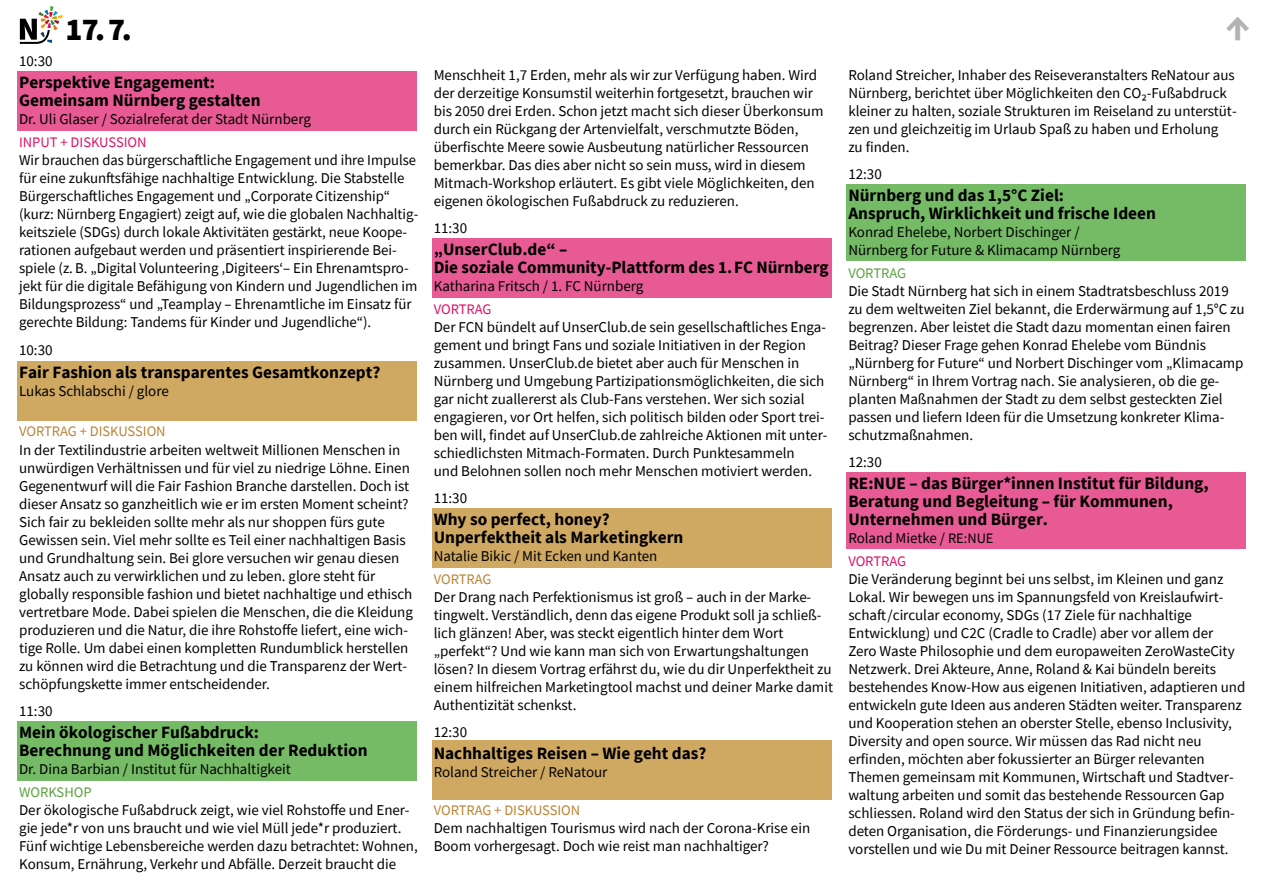
<style>
.page{position:relative;width:1263px;height:893px;background:#fff}
.page>*{position:absolute;margin:0;border:0;box-sizing:border-box;transform-origin:0 0}
.t1{font:700 42px "Source Sans Pro";color:#b3b3b3}
.t2{font:900 31.5px "Source Sans Pro";color:#000}
.t3{font:700 17.25px/18px "Source Sans Pro";color:#000}
.t4{font:15px/18px "Source Sans Pro";color:#000}
.t5{font:14.55px "Source Sans Pro";letter-spacing:-.005em;color:#b98437}
.t6{font:14.55px "Source Sans Pro";color:#dd1367}
.t7{font:14.55px "Source Sans Pro";color:#5ca03e}
.s1{font-size:14.4px}
</style>
<div class="page">
<div style="left:17px;top:71px;width:400px;height:60px;background:#e75a94"></div>
<div style="left:17px;top:361px;width:400px;height:59px;background:#cfa862"></div>
<div style="left:432px;top:741px;width:399px;height:59px;background:#cfa862"></div>
<div style="left:432px;top:508px;width:399px;height:60px;background:#cfa862"></div>
<div style="left:846px;top:184px;width:400px;height:77px;background:#75bb66"></div>
<div style="left:17px;top:721px;width:400px;height:60px;background:#75bb66"></div>
<div style="left:432px;top:239px;width:399px;height:59px;background:#e75a94"></div>
<div style="left:846px;top:472px;width:400px;height:77px;background:#e75a94"></div>
<svg style="left:20px;top:6px;width:43px;height:38px"></svg>
<h2 class="t2" style="left:66px;top:16px;width:68px">17. 7.</h2>
<h1 class="t1" style="left:1225px;top:7px;width:27px">↑</h1>
<p class="t4" style="left:19px;top:53px;width:35px">10:30</p>
<p class="t3" style="left:19px;top:75px;width:243px">Perspektive Engagement:<br>Gemeinsam Nürnberg gestalten</p>
<p class="t4" style="left:19px;top:112px;width:293px">Dr. Uli Glaser / Sozialreferat der Stadt Nürnberg</p>
<p class="t6" style="left:19px;top:136px;width:129px">INPUT + DISKUSSION</p>
<p class="t4" style="left:19px;top:152px;width:401px">Wir brauchen das bürgerschaftliche Engagement und ihre Impulse für eine zukunftsfähige nachhaltige Entwicklung. Die Stabstelle Bürgerschaftliches Engagement und „Corporate Citizenship“ (kurz: Nürnberg Engagiert) zeigt auf, wie die globalen Nachhaltig&shy;keitsziele (SDGs) durch lokale Aktivitäten gestärkt, neue Koope&shy;rationen aufgebaut werden und präsentiert inspirierende Bei&shy;spiele (z. B. „Digital Volunteering ‚Digiteers‘– Ein Ehrenamtspro&shy;jekt für die digitale Befähigung von Kindern und Jugendlichen im Bildungsprozess“ und „Teamplay – Ehrenamtliche im Einsatz für gerechte Bildung: Tandems für Kinder und Jugendliche“).</p>
<p class="t4" style="left:19px;top:343px;width:35px">10:30</p>
<p class="t3" style="left:19px;top:365px;width:363px">Fair Fashion als transparentes Gesamtkonzept?</p>
<p class="t4" style="left:19px;top:383px;width:151px">Lukas Schlabschi / glore</p>
<p class="t5" style="left:19px;top:426px;width:148px">VORTRAG + DISKUSSION</p>
<p class="t4" style="left:19px;top:442px;width:395px">In der Textilindustrie arbeiten weltweit Millionen Menschen in unwürdigen Verhältnissen und für viel zu niedrige Löhne. Einen Gegenentwurf will die Fair Fashion Branche darstellen. Doch ist dieser Ansatz so ganzheitlich wie er im ersten Moment scheint?<br>Sich fair zu bekleiden sollte mehr als nur shoppen fürs gute Gewissen sein. Viel mehr sollte es Teil einer nachhaltigen Basis und Grundhaltung sein. Bei glore versuchen wir genau diesen Ansatz auch zu verwirklichen und zu leben. glore steht für globally responsible fashion und bietet nachhaltige und ethisch vertretbare Mode. Dabei spielen die Menschen, die die Kleidung produzieren und die Natur, die ihre Rohstoffe liefert, eine wich&shy;tige Rolle. Um dabei einen kompletten Rundumblick herstellen zu können wird die Betrachtung und die Transparenz der Wert&shy;schöpfungskette immer entscheidender.</p>
<p class="t4" style="left:19px;top:703px;width:35px">11:30</p>
<p class="t3" style="left:19px;top:725px;width:350px">Mein ökologischer Fußabdruck:<br>Berechnung und Möglichkeiten der Reduktion</p>
<p class="t4" style="left:19px;top:761px;width:273px">Dr. Dina Barbian / Institut für Nachhaltigkeit</p>
<p class="t7" style="left:19px;top:786px;width:74px">WORKSHOP</p>
<p class="t4" style="left:19px;top:802px;width:400px">Der ökologische Fußabdruck zeigt, wie viel Rohstoffe und Ener&shy;gie jede*r von uns braucht und wie viel Müll jede*r produziert.<br>Fünf wichtige Lebensbereiche werden dazu betrachtet: Wohnen, Konsum, Ernährung, Verkehr und Abfälle. Derzeit braucht die</p>
<p class="t4" style="left:434px;top:67px;width:391px">Menschheit 1,7 Erden, mehr als wir zur Verfügung haben. Wird der derzeitige Konsumstil weiterhin fortgesetzt, brauchen wir bis 2050 drei Erden. Schon jetzt macht sich dieser Überkonsum durch ein Rückgang der Artenvielfalt, verschmutzte Böden, überfischte Meere sowie Ausbeutung natürlicher Ressourcen bemerkbar. Das dies aber nicht so sein muss, wird in diesem Mitmach-Workshop erläutert. Es gibt viele Möglichkeiten, den eigenen ökologischen Fußabdruck zu reduzieren.</p>
<p class="t4" style="left:434px;top:220px;width:35px">11:30</p>
<p class="t3" style="left:434px;top:242px;width:396px">„UnserClub.de“ –<br>Die soziale Community-Plattform des 1.FC Nürnberg</p>
<p class="t4" style="left:434px;top:279px;width:211px">Katharina Fritsch / 1. FC Nürnberg</p>
<p class="t6" style="left:434px;top:303px;width:59px">VORTRAG</p>
<p class="t4" style="left:434px;top:319px;width:395px">Der FCN bündelt auf UnserClub.de sein gesellschaftliches Enga&shy;gement und bringt Fans und soziale Initiativen in der Region zusammen. UnserClub.de bietet aber auch für Menschen in Nürnberg und Umgebung Partizipationsmöglichkeiten, die sich gar nicht zuallererst als Club-Fans verstehen. Wer sich sozial engagieren, vor Ort helfen, sich politisch bilden oder Sport trei&shy;ben will, findet auf UnserClub.de zahlreiche Aktionen mit unter&shy;schiedlichsten Mitmach-Formaten. Durch Punktesammeln<br>und Belohnen sollen noch mehr Menschen motiviert werden.</p>
<p class="t4" style="left:434px;top:490px;width:35px">11:30</p>
<p class="t3" style="left:434px;top:512px;width:251px">Why so perfect, honey?<br>Unperfektheit als Marketingkern</p>
<p class="t4" style="left:434px;top:549px;width:225px">Natalie Bikic / Mit Ecken und Kanten</p>
<p class="t5" style="left:434px;top:573px;width:59px">VORTRAG</p>
<p class="t4" style="left:434px;top:589px;width:401px">Der Drang nach Perfektionismus ist groß – auch in der Marke&shy;tingwelt. Verständlich, denn das eigene Produkt soll ja schließ&shy;lich glänzen! Aber, was steckt eigentlich hinter dem Wort „perfekt“? Und wie kann man sich von Erwartungshaltungen lösen? In diesem Vortrag erfährst du, wie du dir Unperfektheit zu einem hilfreichen Marketingtool machst und deiner Marke damit Authentizität schenkst.</p>
<p class="t4" style="left:434px;top:724px;width:35px">12:30</p>
<p class="t3" style="left:434px;top:746px;width:274px">Nachhaltiges Reisen – Wie geht das?</p>
<p class="t4" style="left:434px;top:765px;width:175px">Roland Streicher / ReNatour</p>
<p class="t5" style="left:434px;top:804px;width:148px">VORTRAG + DISKUSSION</p>
<p class="t4" style="left:434px;top:820px;width:378px">Dem nachhaltigen Tourismus wird nach der Corona-Krise ein<br>Boom vorhergesagt. Doch wie reist man nachhaltiger?</p>
<p class="t4" style="left:848px;top:67px;width:390px">Roland Streicher, Inhaber des Reiseveranstalters ReNatour aus Nürnberg, berichtet über Möglichkeiten den CO₂-Fußabdruck kleiner zu halten, soziale Strukturen im Reiseland zu unterstüt&shy;zen und gleichzeitig im Urlaub Spaß zu haben und Erholung<br>zu finden.</p>
<p class="t4" style="left:848px;top:166px;width:35px">12:30</p>
<p class="t3" style="left:848px;top:188px;width:309px">Nürnberg und das 1,5°C Ziel:<br>Anspruch, Wirklichkeit und frische Ideen</p>
<p class="t4" style="left:848px;top:225px;width:274px">Konrad Ehelebe, Norbert Dischinger /<br>Nürnberg for Future &amp; Klimacamp Nürnberg</p>
<p class="t7" style="left:848px;top:267px;width:59px">VORTRAG</p>
<p class="t4" style="left:848px;top:283px;width:398px">Die Stadt Nürnberg hat sich in einem Stadtratsbeschluss 2019 zu dem weltweiten Ziel bekannt, die Erderwärmung auf 1,5°C zu begrenzen. Aber leistet die Stadt dazu momentan einen fairen Beitrag? Dieser Frage gehen Konrad Ehelebe vom Bündnis „Nürnberg for Future“ und Norbert Dischinger vom „Klimacamp Nürnberg“ in Ihrem Vortrag nach. Sie analysieren, ob die ge&shy;planten Maßnahmen der Stadt zu dem selbst gesteckten Ziel passen und liefern Ideen für die Umsetzung konkreter Klima&shy;schutzmaßnahmen.</p>
<p class="t4" style="left:848px;top:454px;width:35px">12:30</p>
<p class="t3" style="left:848px;top:476px;width:362px">RE:NUE – das Bürger*innen Institut für Bildung,<br>Beratung und Begleitung – für Kommunen,<br>Unternehmen und Bürger.</p>
<p class="t4" style="left:848px;top:531px;width:147px">Roland Mietke / <span class="s1">RE:NUE</span></p>
<p class="t6" style="left:848px;top:555px;width:59px">VORTRAG</p>
<p class="t4" style="left:848px;top:571px;width:399px">Die Veränderung beginnt bei uns selbst, im Kleinen und ganz Lokal. Wir bewegen uns im Spannungsfeld von Kreislaufwirt&shy;schaft/circular economy, SDGs (17 Ziele für nachhaltige Entwicklung) und C2C (Cradle to Cradle) aber vor allem der Zero Waste Philosophie und dem europaweiten ZeroWasteCity Netzwerk. Drei Akteure, Anne, Roland &amp; Kai bündeln bereits bestehendes Know-How aus eigenen Initiativen, adaptieren und entwickeln gute Ideen aus anderen Städten weiter. Transparenz und Kooperation stehen an oberster Stelle, ebenso Inclusivity, Diversity and open source. Wir müssen das Rad nicht neu erfinden, möchten aber fokussierter an Bürger relevanten Themen gemeinsam mit Kommunen, Wirtschaft und Stadtver&shy;waltung arbeiten und somit das bestehende Ressourcen Gap schliessen. Roland wird den Status der sich in Gründung befin&shy;deten Organisation, die Förderungs- und Finanzierungsidee vorstellen und wie Du mit Deiner Ressource beitragen kannst.</p>
</div>
